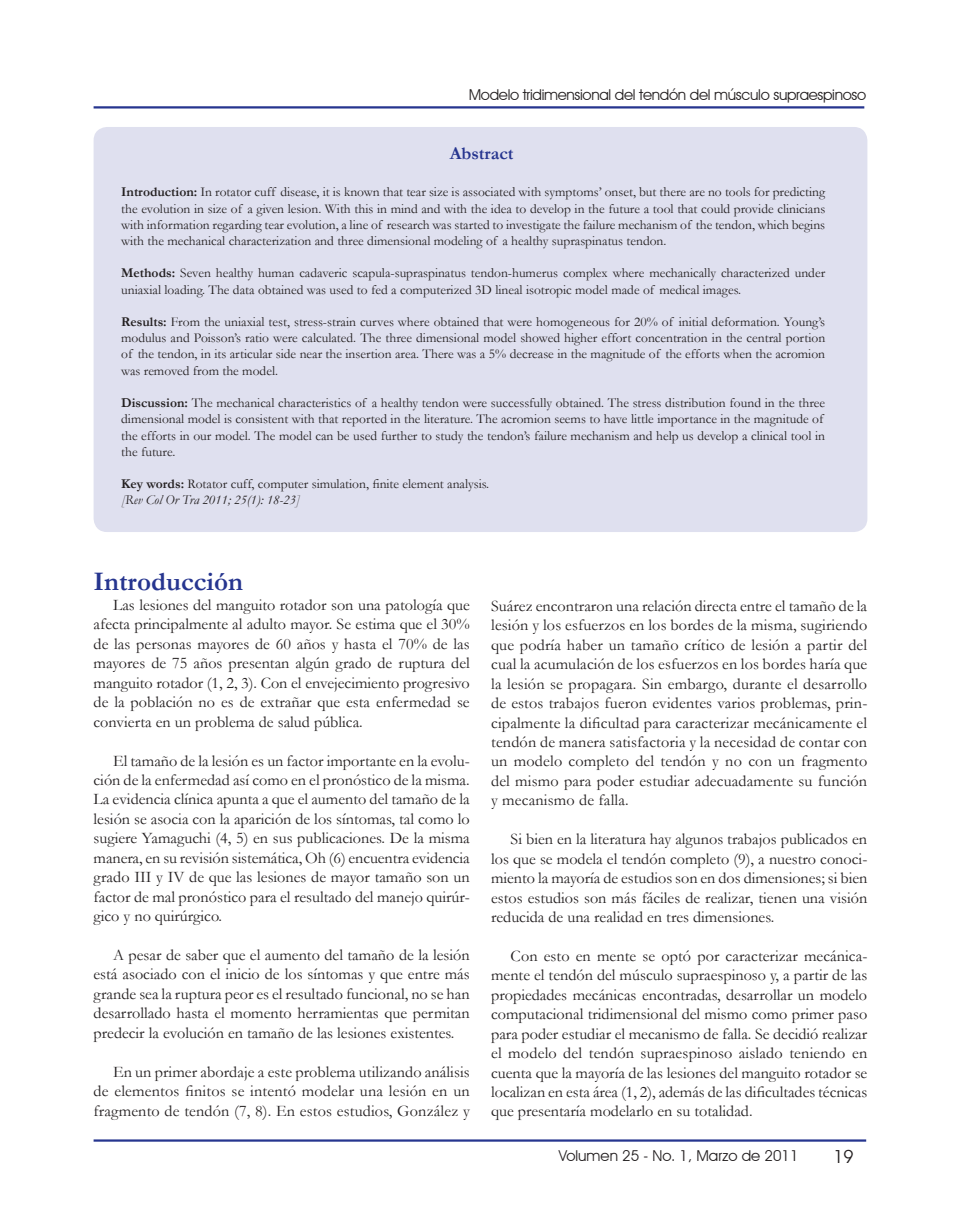
<style>
.page{position:relative;width:961px;height:1231px;background:#fff}
.page>*{position:absolute;margin:0;border:0;box-sizing:border-box;transform-origin:0 0}
.SUBTÍTULO{font:700 27px "Garamond";color:#26358f}
.TITULO_ABSTRACT{font:700 18px "Garamond";color:#26358f}
.t1{font:18px "Avant Garde IT Cby BT";color:#231f20}
.TEXTO_CORRIDO{font:16.2px/19.5px "Garamond";color:#231f20;text-align:justify}
.t2{font:15px "Avant Garde IT Cby BT";letter-spacing:-.02em;color:#231f20}
.t3{font:15px "Avant Garde IT Cby BT";color:#231f20}
.ABSTRACT{font:13.5px/16.2px "Garamond";color:#231f20;text-align:justify}
.ABSTRACT-2{font:italic 13.5px "Garamond";color:#231f20}
.s1{font-weight:700}
</style>
<div class="page">
<hr style="left:94px;top:1139px;width:772px;height:2px;background:#26358f">
<hr style="left:94px;top:106px;width:770px;height:2px;background:#26358f">
<div style="left:94px;top:127px;width:773px;height:405px;background:#dfe0ef;border-radius:14px"></div>
<p class="t2" style="left:469px;top:86px;width:399px">Modelo tridimensional del tendón del músculo supraespinoso</p>
<p class="TITULO_ABSTRACT" style="left:449px;top:141px;width:65px">Abstract</p>
<p class="ABSTRACT" style="left:121px;top:184px;width:705px"><span class="s1">Introduction:</span> In rotator cuff disease, it is known that tear size is associated with symptoms’ onset, but there are no tools for predicting the evolution in size of a given lesion. With this in mind and with the idea to develop in the future a tool that could provide clinicians with information regarding tear evolution, a line of research was started to investigate the failure mechanism of the tendon, which begins with the mechanical characterization and three dimensional modeling of a healthy supraspinatus tendon.</p>
<p class="ABSTRACT" style="left:121px;top:265px;width:705px"><span class="s1">Methods:</span> Seven healthy human cadaveric scapula-supraspinatus tendon-humerus complex where mechanically characterized under uniaxial loading. The data obtained was used to fed a computerized 3D lineal isotropic model made of medical images.</p>
<p class="ABSTRACT" style="left:121px;top:313px;width:705px"><span class="s1">Results:</span> From the uniaxial test, stress-strain curves where obtained that were homogeneous for 20% of initial deformation. Young’s modulus and Poisson’s ratio were calculated. The three dimensional model showed higher effort concentration in the central portion of the tendon, in its articular side near the insertion area. There was a 5% decrease in the magnitude of the efforts when the acromion was removed from the model.</p>
<p class="ABSTRACT" style="left:121px;top:394px;width:705px;text-align:left"><span class="s1">Discussion:</span> The mechanical characteristics of a healthy tendon were successfully obtained. The stress distribution found in the three dimensional model is consistent with that reported in the literature. The acromion seems to have little importance in the magnitude of the efforts in our model. The model can be used further to study the tendon’s failure mechanism and help us develop a clinical tool in the future.</p>
<p class="ABSTRACT" style="left:121px;top:475px;width:369px"><span class="s1">Key words:</span> Rotator cuff, computer simulation, finite element analysis.</p>
<p class="ABSTRACT-2" style="left:121px;top:491px;width:180px">[Rev Col Or Tra 2011; 25(1): 18-23]</p>
<p class="SUBTÍTULO" style="left:94px;top:563px;width:151px">Introducción</p>
<p class="TEXTO_CORRIDO" style="left:94px;top:594px;width:378px;text-indent:20px">Las lesiones del manguito rotador son una patología que afecta principalmente al adulto mayor. Se estima que el 30% de las personas mayores de 60 años y hasta el 70% de las mayores de 75 años presentan algún grado de ruptura del manguito rotador (1, 2, 3). Con el envejecimiento progresivo de la población no es de extrañar que esta enfermedad se convierta en un problema de salud pública.</p>
<p class="TEXTO_CORRIDO" style="left:94px;top:750px;width:378px;text-indent:20px">El tamaño de la lesión es un factor importante en la evolu&shy;ción de la enfermedad así como en el pronóstico de la misma.<br>La evidencia clínica apunta a que el aumento del tamaño de la lesión se asocia con la aparición de los síntomas, tal como lo sugiere Yamaguchi (4, 5) en sus publicaciones. De la misma manera, en su revisión sistemática, Oh (6) encuentra evidencia grado III y IV de que las lesiones de mayor tamaño son un factor de mal pronóstico para el resultado del manejo quirúr&shy;gico y no quirúrgico.</p>
<p class="TEXTO_CORRIDO" style="left:94px;top:944px;width:378px;text-indent:20px">A pesar de saber que el aumento del tamaño de la lesión está asociado con el inicio de los síntomas y que entre más grande sea la ruptura peor es el resultado funcional, no se han desarrollado hasta el momento herramientas que permitan predecir la evolución en tamaño de las lesiones existentes.</p>
<p class="TEXTO_CORRIDO" style="left:94px;top:1061px;width:378px;text-indent:20px">En un primer abordaje a este problema utilizando análisis de elementos finitos se intentó modelar una lesión en un fragmento de tendón (7, 8). En estos estudios, González y</p>
<p class="TEXTO_CORRIDO" style="left:491px;top:595px;width:378px">Suárez encontraron una relación directa entre el tamaño de la lesión y los esfuerzos en los bordes de la misma, sugiriendo que podría haber un tamaño crítico de lesión a partir del cual la acumulación de los esfuerzos en los bordes haría que la lesión se propagara. Sin embargo, durante el desarrollo de estos trabajos fueron evidentes varios problemas, prin&shy;cipalmente la dificultad para caracterizar mecánicamente el tendón de manera satisfactoria y la necesidad de contar con un modelo completo del tendón y no con un fragmento del mismo para poder estudiar adecuadamente su función y mecanismo de falla.</p>
<p class="TEXTO_CORRIDO" style="left:491px;top:829px;width:378px;text-indent:20px">Si bien en la literatura hay algunos trabajos publicados en los que se modela el tendón completo (9), a nuestro conoci&shy;miento la mayoría de estudios son en dos dimensiones; si bien estos estudios son más fáciles de realizar, tienen una visión reducida de una realidad en tres dimensiones.</p>
<p class="TEXTO_CORRIDO" style="left:491px;top:945px;width:378px;text-indent:20px">Con esto en mente se optó por caracterizar mecánica&shy;mente el tendón del músculo supraespinoso y, a partir de las propiedades mecánicas encontradas, desarrollar un modelo computacional tridimensional del mismo como primer paso para poder estudiar el mecanismo de falla. Se decidió realizar el modelo del tendón supraespinoso aislado teniendo en cuenta que la mayoría de las lesiones del manguito rotador se localizan en esta área (1, 2), además de las dificultades técnicas que presentaría modelarlo en su totalidad.</p>
<p class="t3" style="left:559px;top:1146px;width:241px">Volumen 25 - No. 1, Marzo de 2011</p>
<p class="t1" style="left:833px;top:1145px;width:22px">19</p>
</div>
